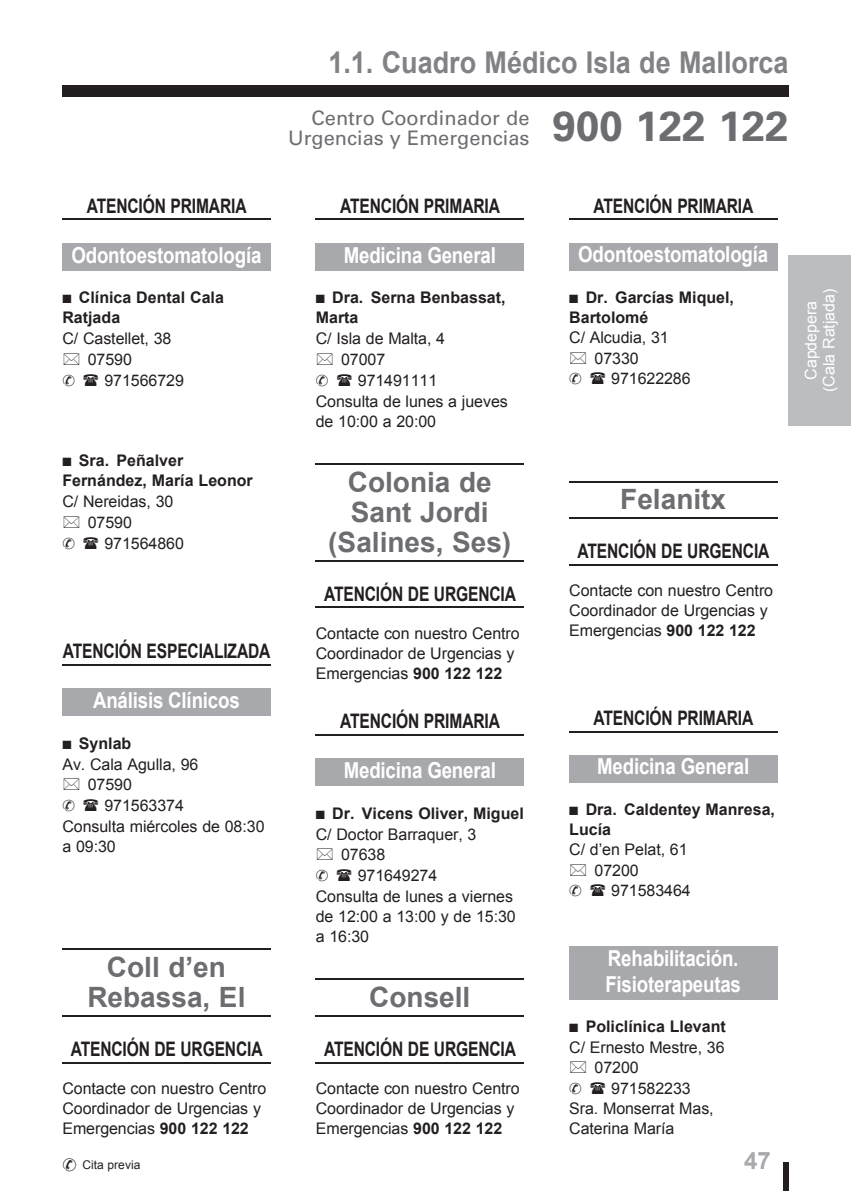
<style>
.page{position:relative;width:851px;height:1191px;background:#fff}
.page>*{position:absolute;margin:0;border:0;box-sizing:border-box;transform-origin:0 0}
.t1{font:700 30px "Arial";color:#808285;scale:.9 1}
.t2{font:700 28px/30px "Arial";color:#6c6d70;text-align:center}
.t3{font:700 24px "Arial";color:#a8a9ad}
.t4{font:700 22px/26px "Arial";letter-spacing:-.01em;color:#fff;scale:.85 1}
.t5{font:700 20px "Arial";letter-spacing:-.01em;color:#231f20;scale:.78 1}
.t6{font:20px/20px "Univers LT Std";color:#6c6d70}
.t7{font:16px/20px "Arial";letter-spacing:-.005em;color:#231f20}
.t8{font:700 16px/20px "Arial";color:#231f20}
.t9{font:16px/18px "Arial";color:#fff;text-align:center}
.t10{font:12px "Arial";color:#231f20}
.s1{font-weight:700}
</style>
<div class="page">
<div style="left:782px;top:1162px;width:6px;height:29px;background:#231f20"></div>
<div style="left:62px;top:85px;width:726px;height:11px;background:#231f20"></div>
<div style="left:788px;top:255px;width:62px;height:170px;background:#bcbdc0"></div>
<hr style="left:62px;top:219px;width:208px;height:1px;background:#231f20">
<div style="left:62px;top:243px;width:208px;height:28px;background:#a8a9ad"></div>
<hr style="left:62px;top:664px;width:208px;height:1px;background:#231f20">
<div style="left:62px;top:688px;width:208px;height:28px;background:#a8a9ad"></div>
<hr style="left:62px;top:948px;width:208px;height:2px;background:#231f20">
<hr style="left:62px;top:1015px;width:208px;height:2px;background:#231f20">
<hr style="left:62px;top:1062px;width:208px;height:1px;background:#231f20">
<hr style="left:316px;top:219px;width:207px;height:1px;background:#231f20">
<div style="left:316px;top:243px;width:207px;height:28px;background:#a8a9ad"></div>
<hr style="left:316px;top:463px;width:207px;height:2px;background:#231f20">
<hr style="left:316px;top:560px;width:207px;height:1px;background:#231f20">
<hr style="left:316px;top:606px;width:207px;height:2px;background:#231f20">
<hr style="left:316px;top:734px;width:207px;height:1px;background:#231f20">
<div style="left:316px;top:758px;width:207px;height:28px;background:#a8a9ad"></div>
<hr style="left:316px;top:978px;width:207px;height:2px;background:#231f20">
<hr style="left:316px;top:1015px;width:207px;height:2px;background:#231f20">
<hr style="left:316px;top:1062px;width:207px;height:1px;background:#231f20">
<hr style="left:569px;top:219px;width:208px;height:1px;background:#231f20">
<div style="left:569px;top:243px;width:208px;height:27px;background:#a8a9ad"></div>
<hr style="left:569px;top:481px;width:208px;height:1px;background:#231f20">
<hr style="left:569px;top:517px;width:208px;height:2px;background:#231f20">
<hr style="left:569px;top:564px;width:208px;height:1px;background:#231f20">
<hr style="left:569px;top:730px;width:208px;height:2px;background:#231f20">
<div style="left:569px;top:755px;width:208px;height:27px;background:#a8a9ad"></div>
<div style="left:569px;top:946px;width:208px;height:53px;background:#a8a9ad"></div>
<h1 class="t1" style="left:328px;top:43px;width:513px">1.1. Cuadro Médico Isla de Mallorca</h1>
<p class="t6" style="left:288px;top:109px;width:502px;text-indent:23px">Centro Coordinador de<br>Urgencias y Emergencias <sup>900</sup> <sup>122</sup> <sup>122</sup></p>
<p class="t5" style="left:87px;top:193px;width:206px">ATENCIÓN PRIMARIA</p>
<h3 class="t4" style="left:71px;top:243px;width:225px">Odontoestomatología</h3>
<p class="t8" style="left:62px;top:288px;width:163px">■ Clínica Dental Cala<br>Ratjada</p>
<p class="t7" style="left:88px;top:328px;width:85px;line-height:20.8px;text-indent:-25px">C/ Castellet, 38<br>07590</p>
<p class="t7" style="left:104px;top:370px;width:81px">971566729</p>
<p class="t8" style="left:62px;top:451px;width:192px">■ Sra. Peñalver<br>Fernández, María Leonor</p>
<p class="t7" style="left:88px;top:491px;width:87px;line-height:20.8px;text-indent:-25px">C/ Nereidas, 30<br>07590</p>
<p class="t7" style="left:104px;top:533px;width:81px">971564860</p>
<p class="t5" style="left:63px;top:638px;width:267px">ATENCIÓN ESPECIALIZADA</p>
<h3 class="t4" style="left:93px;top:688px;width:174px">Análisis Clínicos</h3>
<p class="t8" style="left:62px;top:733px;width:70px">■ Synlab</p>
<p class="t7" style="left:62px;top:754px;width:137px">Av. Cala Agulla, 96</p>
<p class="t7" style="left:88px;top:775px;width:46px">07590</p>
<p class="t7" style="left:62px;top:795px;width:204px;text-indent:42px">971563374<br>Consulta miércoles de 08:30 a 09:30</p>
<h2 class="t2" style="left:87px;top:953px;width:159px">Coll d’en<br>Rebassa, El</h2>
<p class="t5" style="left:71px;top:1036px;width:247px">ATENCIÓN DE URGENCIA</p>
<p class="t7" style="left:62px;top:1078px;width:205px">Contacte con nuestro Centro<br>Coordinador de Urgencias y<br>Emergencias <span class="s1">900 122 122</span></p>
<p class="t5" style="left:340px;top:193px;width:206px">ATENCIÓN PRIMARIA</p>
<h3 class="t4" style="left:344px;top:243px;width:180px">Medicina General</h3>
<p class="t8" style="left:316px;top:288px;width:191px">■ Dra. Serna Benbassat,<br>Marta</p>
<p class="t7" style="left:341px;top:328px;width:105px;line-height:20.8px;text-indent:-25px">C/ Isla de Malta, 4<br>07007</p>
<p class="t7" style="left:316px;top:370px;width:193px;text-indent:42px">971491111<br>Consulta de lunes a jueves de 10:00 a 20:00</p>
<h2 class="t2" style="left:328px;top:467px;width:184px">Colonia de<br>Sant Jordi (Salines, Ses)</h2>
<p class="t5" style="left:324px;top:581px;width:247px">ATENCIÓN DE URGENCIA</p>
<p class="t7" style="left:316px;top:623px;width:205px">Contacte con nuestro Centro<br>Coordinador de Urgencias y<br>Emergencias <span class="s1">900 122 122</span></p>
<p class="t5" style="left:340px;top:708px;width:206px">ATENCIÓN PRIMARIA</p>
<h3 class="t4" style="left:344px;top:758px;width:180px">Medicina General</h3>
<p class="t8" style="left:316px;top:803px;width:209px">■ Dr. Vicens Oliver, Miguel</p>
<p class="t7" style="left:316px;top:824px;width:162px">C/ Doctor Barraquer, 3</p>
<p class="t7" style="left:341px;top:845px;width:46px">07638</p>
<p class="t7" style="left:316px;top:865px;width:201px;text-indent:42px">971649274<br>Consulta de lunes a viernes de 12:00 a 13:00 y de 15:30 a 16:30</p>
<h2 class="t2" style="left:369px;top:983px;width:103px">Consell</h2>
<p class="t5" style="left:324px;top:1036px;width:247px">ATENCIÓN DE URGENCIA</p>
<p class="t7" style="left:316px;top:1078px;width:205px">Contacte con nuestro Centro<br>Coordinador de Urgencias y<br>Emergencias <span class="s1">900 122 122</span></p>
<p class="t5" style="left:593px;top:193px;width:206px">ATENCIÓN PRIMARIA</p>
<h3 class="t4" style="left:578px;top:242px;width:225px">Odontoestomatología</h3>
<p class="t8" style="left:569px;top:288px;width:166px">■ Dr. Garcías Miquel,<br>Bartolomé</p>
<p class="t7" style="left:569px;top:327px;width:101px;line-height:20.6px;text-align:center">C/ Alcudia, 31<br>07330</p>
<p class="t7" style="left:611px;top:369px;width:81px">971622286</p>
<h2 class="t2" style="left:620px;top:485px;width:107px">Felanitx</h2>
<p class="t5" style="left:577px;top:538px;width:247px">ATENCIÓN DE URGENCIA</p>
<p class="t7" style="left:569px;top:580px;width:205px">Contacte con nuestro Centro<br>Coordinador de Urgencias y<br>Emergencias <span class="s1">900 122 122</span></p>
<p class="t5" style="left:593px;top:705px;width:206px">ATENCIÓN PRIMARIA</p>
<h3 class="t4" style="left:597px;top:754px;width:180px">Medicina General</h3>
<p class="t8" style="left:569px;top:799px;width:207px">■ Dra. Caldentey Manresa,<br>Lucía</p>
<p class="t7" style="left:594px;top:839px;width:95px;line-height:20.6px;text-indent:-25px">C/ d’en Pelat, 61<br>07200</p>
<p class="t7" style="left:611px;top:881px;width:81px">971583464</p>
<h3 class="t4" style="left:605px;top:945px;width:161px">Rehabilitación.<br>Fisioterapeutas</h3>
<p class="t8" style="left:569px;top:1017px;width:158px">■ Policlínica Llevant</p>
<p class="t7" style="left:569px;top:1037px;width:157px">C/ Ernesto Mestre, 36</p>
<p class="t7" style="left:594px;top:1057px;width:46px">07200</p>
<p class="t7" style="left:569px;top:1078px;width:146px;text-indent:42px">971582233<br>Sra. Monserrat Mas,<br>Caterina María</p>
<p class="t10" style="left:62px;top:1156px;width:79px">✆ Cita previa</p>
<h3 class="t3" style="left:744px;top:1144px;width:28px">47</h3>
<p class="t9" style="left:801px;top:392px;width:105px;rotate:-90deg">Capdepera (Cala Ratjada)</p>
</div>
